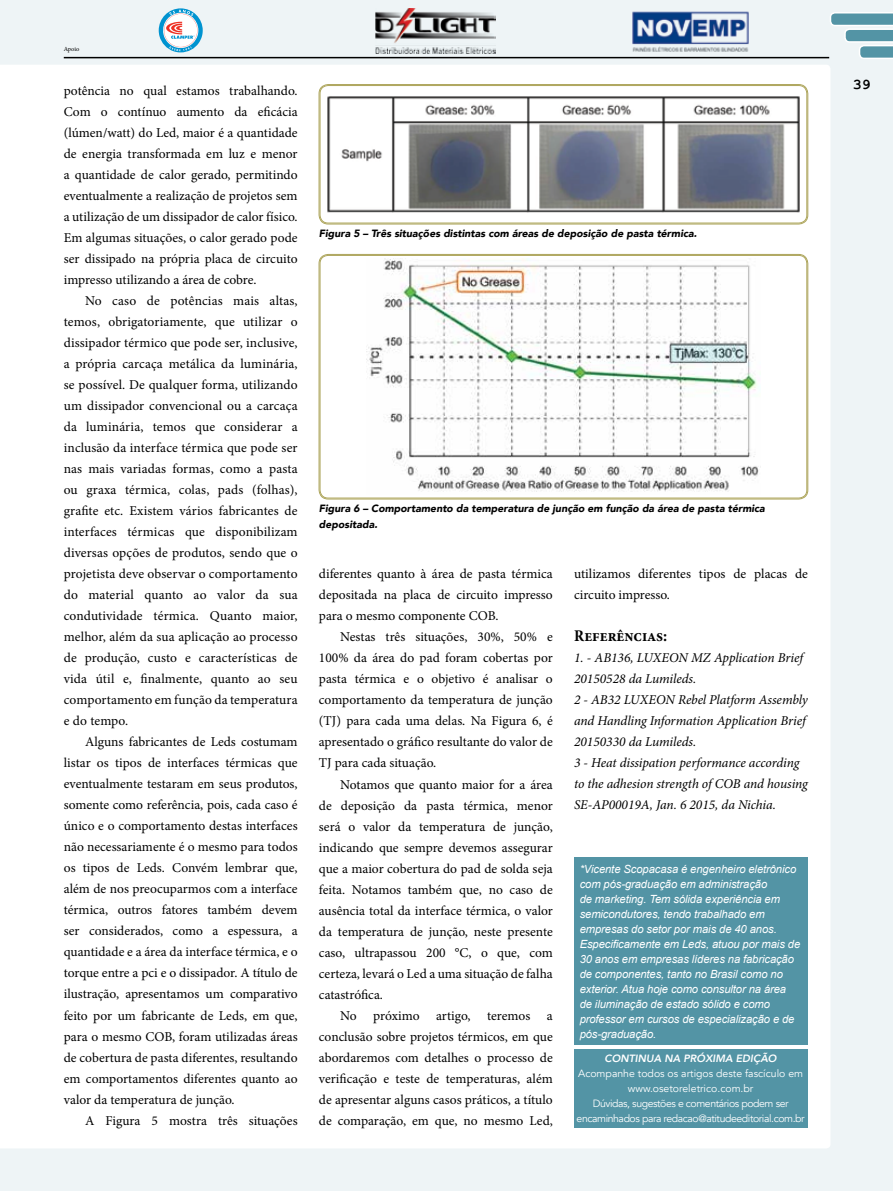
<style>
.page{position:relative;width:893px;height:1191px;background:#eef4f6}
.page>*{position:absolute;margin:0;border:0;box-sizing:border-box;transform-origin:0 0}
.t1{font:700 condensed 16.5px "Minion Pro";color:#000}
.t2{font:700 15px "Courier New";color:#000}
.t3{font:13.5px/21px "Minion Pro";color:#000;text-align:justify}
.t4{font:italic 13.5px/21px "Minion Pro";letter-spacing:-.005em;color:#000}
.t5{font:italic 11.25px/15px "Arial";letter-spacing:-.01em;color:#fff}
.t6{font:10.5px/15px "Avenir";letter-spacing:-.04em;color:#fff;text-align:center}
.t7{font:italic 900 10.5px/15px "Avenir";color:#000}
.t8{font:italic 800 10.5px "Avenir";color:#fff}
.t9{font:6.3px "Minion Pro";letter-spacing:-.005em;color:#000}
</style>
<div class="page">
<div style="left:0;top:65px;width:830px;height:1083px;background:#fff"></div>
<hr style="left:64px;top:57px;width:765px;height:1px;background:#000">
<svg style="left:830px;top:12px;width:63px;height:47px"></svg>
<img style="left:632px;top:11px;width:117px;height:41px">
<svg style="left:159px;top:8px;width:44px;height:44px"></svg>
<img style="left:376px;top:8px;width:120px;height:45px">
<div style="left:574px;top:1049px;width:234px;height:78px;background:#5394a5"></div>
<div style="left:574px;top:857px;width:234px;height:187px;background:#5394a5"></div>
<div style="left:320px;top:85px;width:487px;height:138px;border:1px solid #ada55b;border-radius:8px"></div>
<div style="left:320px;top:255px;width:487px;height:243px;border:1px solid #ada55b;border-radius:8px"></div>
<img style="left:324px;top:95px;width:478px;height:119px">
<img style="left:367px;top:259px;width:393px;height:236px">
<p class="t9" style="left:64px;top:45px;width:17px">Apoio</p>
<p class="t3" style="left:64px;top:80px;width:235px">potência no qual estamos trabalhando.<br>Com o contínuo aumento da eficácia (lúmen/watt) do Led, maior é a quantidade de energia transformada em luz e menor a quantidade de calor gerado, permitindo eventualmente a realização de projetos sem a utilização de um dissipador de calor físico.<br>Em algumas situações, o calor gerado pode ser dissipado na própria placa de circuito impresso utilizando a área de cobre.</p>
<p class="t3" style="left:64px;top:290px;width:235px;text-indent:21px">No caso de potências mais altas, temos, obrigatoriamente, que utilizar o dissipador térmico que pode ser, inclusive, a própria carcaça metálica da luminária, se possível. De qualquer forma, utilizando um dissipador convencional ou a carcaça da luminária, temos que considerar a inclusão da interface térmica que pode ser nas mais variadas formas, como a pasta ou graxa térmica, colas, pads (folhas), grafite etc. Existem vários fabricantes de interfaces térmicas que disponibilizam diversas opções de produtos, sendo que o projetista deve observar o comportamento do material quanto ao valor da sua condutividade térmica. Quanto maior, melhor, além da sua aplicação ao processo de produção, custo e características de vida útil e, finalmente, quanto ao seu comportamento em função da temperatura e do tempo.</p>
<p class="t3" style="left:64px;top:731px;width:235px;text-indent:21px">Alguns fabricantes de Leds costumam listar os tipos de interfaces térmicas que eventualmente testaram em seus produtos, somente como referência, pois, cada caso é único e o comportamento destas interfaces não necessariamente é o mesmo para todos os tipos de Leds. Convém lembrar que, além de nos preocuparmos com a interface térmica, outros fatores também devem ser considerados, como a espessura, a quantidade e a área da interface térmica, e o torque entre a pci e o dissipador. A título de ilustração, apresentamos um comparativo feito por um fabricante de Leds, em que, para o mesmo COB, foram utilizadas áreas de cobertura de pasta diferentes, resultando em comportamentos diferentes quanto ao valor da temperatura de junção.</p>
<p class="t3" style="left:85px;top:1109px;width:214px">A Figura 5 mostra três situações</p>
<p class="t7" style="left:319px;top:226px;width:379px">Figura 5 – Três situações distintas com áreas de deposição de pasta térmica.</p>
<p class="t7" style="left:319px;top:501px;width:447px">Figura 6 – Comportamento da temperatura de junção em função da área de pasta térmica depositada.</p>
<p class="t3" style="left:319px;top:563px;width:235px">diferentes quanto à área de pasta térmica depositada na placa de circuito impresso para o mesmo componente COB.</p>
<p class="t3" style="left:319px;top:626px;width:235px;text-indent:21px">Nestas três situações, 30%, 50% e 100% da área do pad foram cobertas por pasta térmica e o objetivo é analisar o comportamento da temperatura de junção (TJ) para cada uma delas. Na Figura 6, é apresentado o gráfico resultante do valor de TJ para cada situação.</p>
<p class="t3" style="left:319px;top:773px;width:235px;text-indent:21px">Notamos que quanto maior for a área de deposição da pasta térmica, menor será o valor da temperatura de junção, indicando que sempre devemos assegurar que a maior cobertura do pad de solda seja feita. Notamos também que, no caso de ausência total da interface térmica, o valor da temperatura de junção, neste presente caso, ultrapassou 200 °C, o que, com certeza, levará o Led a uma situação de falha catastrófica.</p>
<p class="t3" style="left:319px;top:1005px;width:235px;text-indent:21px">No próximo artigo, teremos a conclusão sobre projetos térmicos, em que abordaremos com detalhes o processo de verificação e teste de temperaturas, além de apresentar alguns casos práticos, a título de comparação, em que, no mesmo Led,</p>
<p class="t3" style="left:574px;top:563px;width:235px">utilizamos diferentes tipos de placas de circuito impresso.</p>
<p class="t1" style="left:574px;top:624px;width:95px">Referências:</p>
<p class="t4" style="left:574px;top:647px;width:235px">1. - AB136, LUXEON MZ Application Brief 20150528 da Lumileds.<br>2 - AB32 LUXEON Rebel Platform Assembly and Handling Information Application Brief 20150330 da Lumileds.<br>3 - Heat dissipation performance according to the adhesion strength of COB and housing SE-AP00019A, Jan. 6 2015, da Nichia.</p>
<p class="t5" style="left:580px;top:862px;width:222px">*Vicente Scopacasa é engenheiro eletrônico com pós-graduação em administração<br>de marketing. Tem sólida experiência em semicondutores, tendo trabalhado em empresas do setor por mais de 40 anos.<br>Especificamente em Leds, atuou por mais de 30 anos em empresas líderes na fabricação de componentes, tanto no Brasil como no exterior. Atua hoje como consultor na área de iluminação de estado sólido e como professor em cursos de especialização e de pós-graduação.</p>
<p class="t8" style="left:605px;top:1052px;width:174px">CONTINUA NA PRÓXIMA EDIÇÃO</p>
<p class="t6" style="left:577px;top:1066px;width:229px">Acompanhe todos os artigos deste fascículo em www.osetoreletrico.com.br<br>Dúvidas, sugestões e comentários podem ser encaminhados para redacao@atitudeeditorial.com.br</p>
<p class="t2" style="left:853px;top:75px;width:19px">39</p>
</div>
